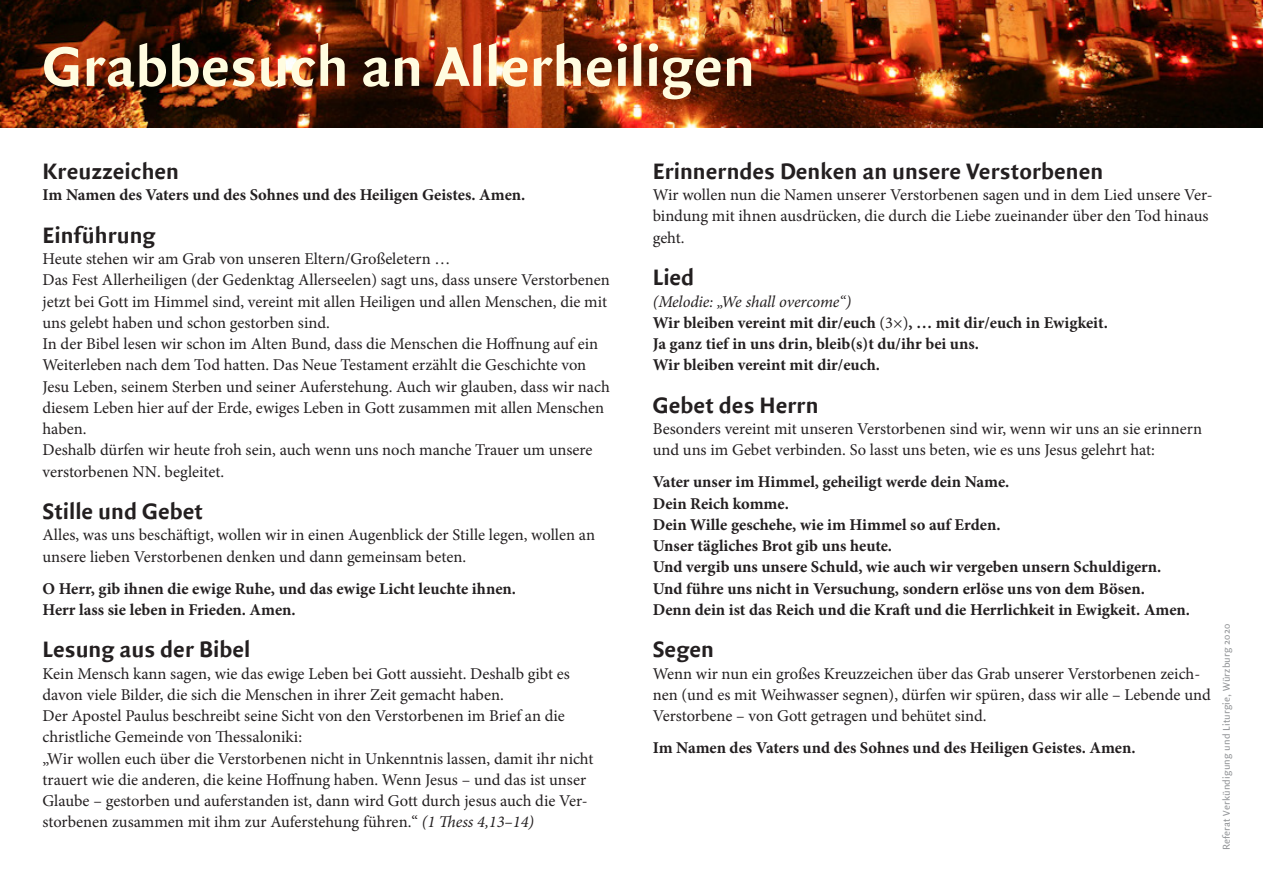
<style>
.page{position:relative;width:1263px;height:893px;background:#fff}
.page>*{position:absolute;margin:0;border:0;box-sizing:border-box;transform-origin:0 0}
._00_GS{font:700 60px "Quadraat Sans";color:#fffce0}
.t1{font:700 24px "Quadraat Sans";color:#231f20}
._00_GS-2{font:16.5px/21.3px "Minion Pro";color:#231f20}
._00_GS-3{font:700 16.5px "Minion Pro";color:#231f20}
._00_GS-4{font:italic 16.5px "Minion Pro";letter-spacing:-.01em;color:#231f20}
._05_AZ{font:10.5px "Quadraat Sans";letter-spacing:.02em;color:#939598}
.s1{font-style:italic}
.s2{font-weight:400}
</style>
<div class="page">
<img style="left:0;top:0;width:1263px;height:128px">
<p class="_00_GS" style="left:43px;top:33px;width:714px">Grabbesuch an Allerheiligen</p>
<p class="t1" style="left:43px;top:158px;width:138px">Kreuzzeichen</p>
<p class="_00_GS-3" style="left:43px;top:183px;width:484px">Im Namen des Vaters und des Sohnes und des Heiligen Geistes. Amen.</p>
<p class="t1" style="left:43px;top:221px;width:115px">Einführung</p>
<p class="_00_GS-2" style="left:43px;top:248px;width:409px">Heute stehen wir am Grab von unseren Eltern/Großeletern …</p>
<p class="_00_GS-2" style="left:43px;top:269px;width:569px">Das Fest Allerheiligen (der Gedenktag Allerseelen) sagt uns, dass unsere Verstorbenen jetzt bei Gott im Himmel sind, vereint mit allen Heiligen und allen Menschen, die mit uns gelebt haben und schon gestorben sind.</p>
<p class="_00_GS-2" style="left:43px;top:333px;width:569px">In der Bibel lesen wir schon im Alten Bund, dass die Menschen die Hoffnung auf ein Weiterleben nach dem Tod hatten. Das Neue Testament erzählt die Geschichte von Jesu Leben, seinem Sterben und seiner Auferstehung. Auch wir glauben, dass wir nach diesem Leben hier auf der Erde, ewiges Leben in Gott zusammen mit allen Menschen haben.</p>
<p class="_00_GS-2" style="left:43px;top:439px;width:551px">Deshalb dürfen wir heute froh sein, auch wenn uns noch manche Trauer um unsere verstorbenen NN. begleitet.</p>
<p class="t1" style="left:43px;top:498px;width:162px">Stille und Gebet</p>
<p class="_00_GS-2" style="left:43px;top:525px;width:554px">Alles, was uns beschäftigt, wollen wir in einen Augenblick der Stille legen, wollen an unsere lieben Verstorbenen denken und dann gemeinsam beten.</p>
<p class="_00_GS-3" style="left:43px;top:577px;width:475px">O Herr, gib ihnen die ewige Ruhe, und das ewige Licht leuchte ihnen.</p>
<p class="_00_GS-3" style="left:43px;top:598px;width:255px">Herr lass sie leben in Frieden. Amen.</p>
<p class="t1" style="left:43px;top:636px;width:209px">Lesung aus der Bibel</p>
<p class="_00_GS-2" style="left:43px;top:663px;width:529px">Kein Mensch kann sagen, wie das ewige Leben bei Gott aussieht. Deshalb gibt es davon viele Bilder, die sich die Menschen in ihrer Zeit gemacht haben.</p>
<p class="_00_GS-2" style="left:43px;top:705px;width:524px">Der Apostel Paulus beschreibt seine Sicht von den Verstorbenen im Brief an die christliche Gemeinde von Thessaloniki:</p>
<p class="_00_GS-2" style="left:43px;top:748px;width:552px">„Wir wollen euch über die Verstorbenen nicht in Unkenntnis lassen, damit ihr nicht trauert wie die anderen, die keine Hoffnung haben. Wenn Jesus – und das ist unser Glaube – gestorben und auferstanden ist, dann wird Gott durch jesus auch die Ver&shy;storbenen zusammen mit ihm zur Auferstehung führen.“ <span class="s1">(1 Thess 4,13–14)</span></p>
<p class="t1" style="left:653px;top:158px;width:452px">Erinnerndes Denken an unsere Verstorbenen</p>
<p class="_00_GS-2" style="left:653px;top:184px;width:561px">Wir wollen nun die Namen unserer Verstorbenen sagen und in dem Lied unsere Ver&shy;bindung mit ihnen ausdrücken, die durch die Liebe zueinander über den Tod hinaus geht.</p>
<p class="t1" style="left:653px;top:264px;width:43px">Lied</p>
<p class="_00_GS-4" style="left:653px;top:290px;width:200px">(Melodie: „We shall overcome“)</p>
<p class="_00_GS-3" style="left:653px;top:311px;width:457px">Wir bleiben vereint mit dir/euch <span class="s2">(3×)</span>, … mit dir/euch in Ewigkeit.</p>
<p class="_00_GS-3" style="left:653px;top:332px;width:328px">Ja ganz tief in uns drin, bleib(s)t du/ihr bei uns.</p>
<p class="_00_GS-3" style="left:653px;top:353px;width:229px">Wir bleiben vereint mit dir/euch.</p>
<p class="t1" style="left:653px;top:392px;width:167px">Gebet des Herrn</p>
<p class="_00_GS-2" style="left:653px;top:418px;width:551px">Besonders vereint mit unseren Verstorbenen sind wir, wenn wir uns an sie erinnern und uns im Gebet verbinden. So lasst uns beten, wie es uns Jesus gelehrt hat:</p>
<p class="_00_GS-3" style="left:653px;top:470px;width:358px">Vater unser im Himmel, geheiligt werde dein Name.</p>
<p class="_00_GS-3" style="left:653px;top:492px;width:138px">Dein Reich komme.</p>
<p class="_00_GS-3" style="left:653px;top:513px;width:349px">Dein Wille geschehe, wie im Himmel so auf Erden.</p>
<p class="_00_GS-3" style="left:653px;top:534px;width:241px">Unser tägliches Brot gib uns heute.</p>
<p class="_00_GS-3" style="left:653px;top:555px;width:510px">Und vergib uns unsere Schuld, wie auch wir vergeben unsern Schuldigern.</p>
<p class="_00_GS-3" style="left:653px;top:577px;width:494px">Und führe uns nicht in Versuchung, sondern erlöse uns von dem Bösen.</p>
<p class="_00_GS-3" style="left:653px;top:598px;width:539px">Denn dein ist das Reich und die Kraft und die Herrlichkeit in Ewigkeit. Amen.</p>
<p class="t1" style="left:653px;top:636px;width:63px">Segen</p>
<p class="_00_GS-2" style="left:653px;top:663px;width:559px">Wenn wir nun ein großes Kreuzzeichen über das Grab unserer Verstorbenen zeich&shy;nen (und es mit Weihwasser segnen), dürfen wir spüren, dass wir alle – Lebende und<br>Verstorbene – von Gott getragen und behütet sind.</p>
<p class="_00_GS-3" style="left:653px;top:736px;width:484px">Im Namen des Vaters und des Sohnes und des Heiligen Geistes. Amen.</p>
<p class="_05_AZ" style="left:1220px;top:850px;width:229px;rotate:-90deg">Referat Verkündigung und Liturgie, Würzburg 2020</p>
</div>
